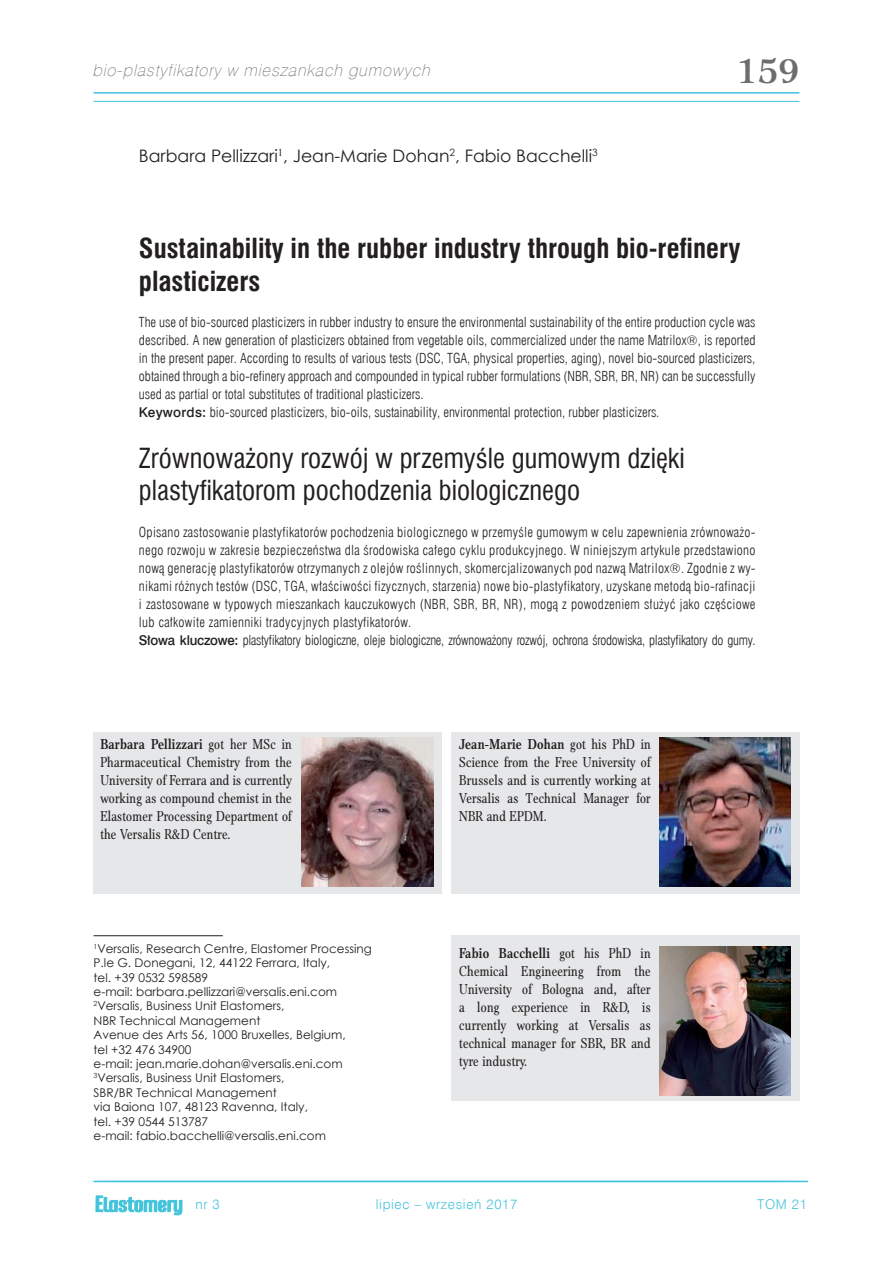
<style>
.page{position:relative;width:893px;height:1263px;background:#fff}
.page>*{position:absolute;margin:0;border:0;box-sizing:border-box;transform-origin:0 0}
.t1{font:700 36px "Platea EFN";color:#6c6d70}
.Tytul_2_normalny{font:27px/32.4px "Swis 721 Cn EU";color:#231f20}
.Tytul_1_bold{font:700 27px/32.4px "Swis 721 Cn EU";color:#231f20}
.Autor{font:17.25px "Century Gothic";color:#231f20}
.t2{font:italic 16.5px "Swis 721 Th EU";color:#6c6d70}
.Notka{font:15px/18px "Platea Cnd EFN";letter-spacing:.02em;color:#231f20;text-align:justify}
.Streszczenie{font:13.5px/18px "Swis 721 Lt Cn EU";color:#231f20;text-align:justify}
.Streszczenie-2{font:13.5px "Swis 721 Lt Cn EU";letter-spacing:-.02em;color:#231f20}
.t3{font:13.5px "Swis 721 Lt EU";letter-spacing:.05em;color:#42c3dc}
.e-mail{font:12px "Century Gothic";color:#231f20}
.s1{font-family:"Swis 721 Md EU"}
.s2{font-weight:700}
</style>
<div class="page">
<hr style="left:94px;top:92px;width:705px;height:2px;background:#42c3dc">
<hr style="left:94px;top:101px;width:705px;height:1px;background:#42c3dc">
<svg style="left:95px;top:1195px;width:88px;height:21px"></svg>
<hr style="left:77px;top:1181px;width:739px;height:1px;background:#42c3dc">
<hr style="left:94px;top:935px;width:129px;height:1px;background:#231f20">
<div style="left:451px;top:935px;width:348px;height:166px;background:#e6e7e9"></div>
<div style="left:451px;top:732px;width:348px;height:162px;background:#e6e7e9"></div>
<div style="left:94px;top:732px;width:348px;height:162px;background:#e6e7e9"></div>
<img style="left:659px;top:947px;width:132px;height:149px">
<img style="left:659px;top:738px;width:132px;height:149px">
<img style="left:302px;top:738px;width:132px;height:149px">
<p class="t2" style="left:92px;top:60px;width:343px">bio-plastyfikatory w mieszankach gumowych</p>
<p class="t1" style="left:737px;top:50px;width:64px">159</p>
<p class="Autor" style="left:139px;top:143px;width:460px">Barbara Pellizzari<sup>1</sup>, Jean-Marie Dohan<sup>2</sup>, Fabio Bacchelli<sup>3</sup></p>
<p class="Tytul_1_bold" style="left:139px;top:234px;width:603px">Sustainability in the rubber industry through bio-refinery plasticizers</p>
<p class="Streszczenie" style="left:139px;top:313px;width:618px">The use of bio-sourced plasticizers in rubber industry to ensure the environmental sustainability of the entire production cycle was described. A new generation of plasticizers obtained from vegetable oils, commercialized under the name Matrilox®, is reported in the present paper. According to results of various tests (DSC, TGA, physical properties, aging), novel bio-sourced plasticizers, obtained through a bio-refinery approach and compounded in typical rubber formulations (NBR, SBR, BR, NR) can be successfully used as partial or total substitutes of traditional plasticizers.</p>
<p class="Streszczenie" style="left:139px;top:404px;width:522px"><span class="s1">Keywords:</span> bio-sourced plasticizers, bio-oils, sustainability, environmental protection, rubber plasticizers.</p>
<p class="Tytul_2_normalny" style="left:139px;top:442px;width:547px">Zrównoważony rozwój w przemyśle gumowym dzięki plastyfikatorom pochodzenia biologicznego</p>
<p class="Streszczenie" style="left:139px;top:524px;width:618px">Opisano zastosowanie plastyfikatorów pochodzenia biologicznego w przemyśle gumowym w celu zapewnienia zrównoważo&shy;nego rozwoju w zakresie bezpieczeństwa dla środowiska całego cyklu produkcyjnego. W niniejszym artykule przedstawiono nową generację plastyfikatorów otrzymanych z olejów roślinnych, skomercjalizowanych pod nazwą Matrilox®. Zgodnie z wy&shy;nikami różnych testów (DSC, TGA, właściwości fizycznych, starzenia) nowe bio-plastyfikatory, uzyskane metodą bio-rafinacji i zastosowane w typowych mieszankach kauczukowych (NBR, SBR, BR, NR), mogą z powodzeniem służyć jako częściowe lub całkowite zamienniki tradycyjnych plastyfikatorów.</p>
<p class="Streszczenie-2" style="left:139px;top:632px;width:618px"><span class="s1">Słowa kluczowe:</span> plastyfikatory biologiczne, oleje biologiczne, zrównoważony rozwój, ochrona środowiska, plastyfikatory do gumy.</p>
<p class="Notka" style="left:100px;top:735px;width:193px"><span class="s2">Barbara Pellizzari</span> got her MSc in Pharmaceutical Chemistry from the University of Ferrara and is currently working as compound chemist in the Elastomer Processing Department of the Versalis R&amp;D Centre.</p>
<p class="e-mail" style="left:94px;top:940px;width:280px"><sup>1</sup>Versalis, Research Centre, Elastomer Processing</p>
<p class="e-mail" style="left:94px;top:954px;width:238px">P.le G. Donegani, 12, 44122 Ferrara, Italy,</p>
<p class="e-mail" style="left:94px;top:969px;width:116px">tel. +39 0532 598589</p>
<p class="e-mail" style="left:94px;top:983px;width:245px">e-mail: barbara.pellizzari@versalis.eni.com</p>
<p class="e-mail" style="left:94px;top:998px;width:192px"><sup>2</sup>Versalis, Business Unit Elastomers,</p>
<p class="e-mail" style="left:94px;top:1012px;width:168px">NBR Technical Management</p>
<p class="e-mail" style="left:94px;top:1026px;width:254px">Avenue des Arts 56, 1000 Bruxelles, Belgium,</p>
<p class="e-mail" style="left:94px;top:1041px;width:99px">tel +32 476 34900</p>
<p class="e-mail" style="left:94px;top:1055px;width:251px">e-mail: jean.marie.dohan@versalis.eni.com</p>
<p class="e-mail" style="left:94px;top:1070px;width:192px"><sup>3</sup>Versalis, Business Unit Elastomers,</p>
<p class="e-mail" style="left:94px;top:1084px;width:185px">SBR/BR Technical Management</p>
<p class="e-mail" style="left:94px;top:1098px;width:216px">via Baiona 107, 48123 Ravenna, Italy,</p>
<p class="e-mail" style="left:94px;top:1113px;width:116px">tel. +39 0544 513787</p>
<p class="e-mail" style="left:94px;top:1127px;width:234px">e-mail: fabio.bacchelli@versalis.eni.com</p>
<p class="Notka" style="left:459px;top:735px;width:193px"><span class="s2">Jean-Marie Dohan</span> got his PhD in Science from the Free University of Brussels and is currently working at Versalis as Technical Manager for NBR and EPDM.</p>
<p class="Notka" style="left:459px;top:944px;width:193px"><span class="s2">Fabio Bacchelli</span> got his PhD in Chemical Engineering from the University of Bologna and, after a long experience in R&amp;D, is currently working at Versalis as technical manager for SBR, BR and tyre industry.</p>
<p class="t3" style="left:195px;top:1196px;width:26px">nr 3</p>
<p class="t3" style="left:376px;top:1196px;width:143px">lipiec – wrzesień 2017</p>
<p class="t3" style="left:757px;top:1196px;width:51px">TOM 21</p>
</div>
